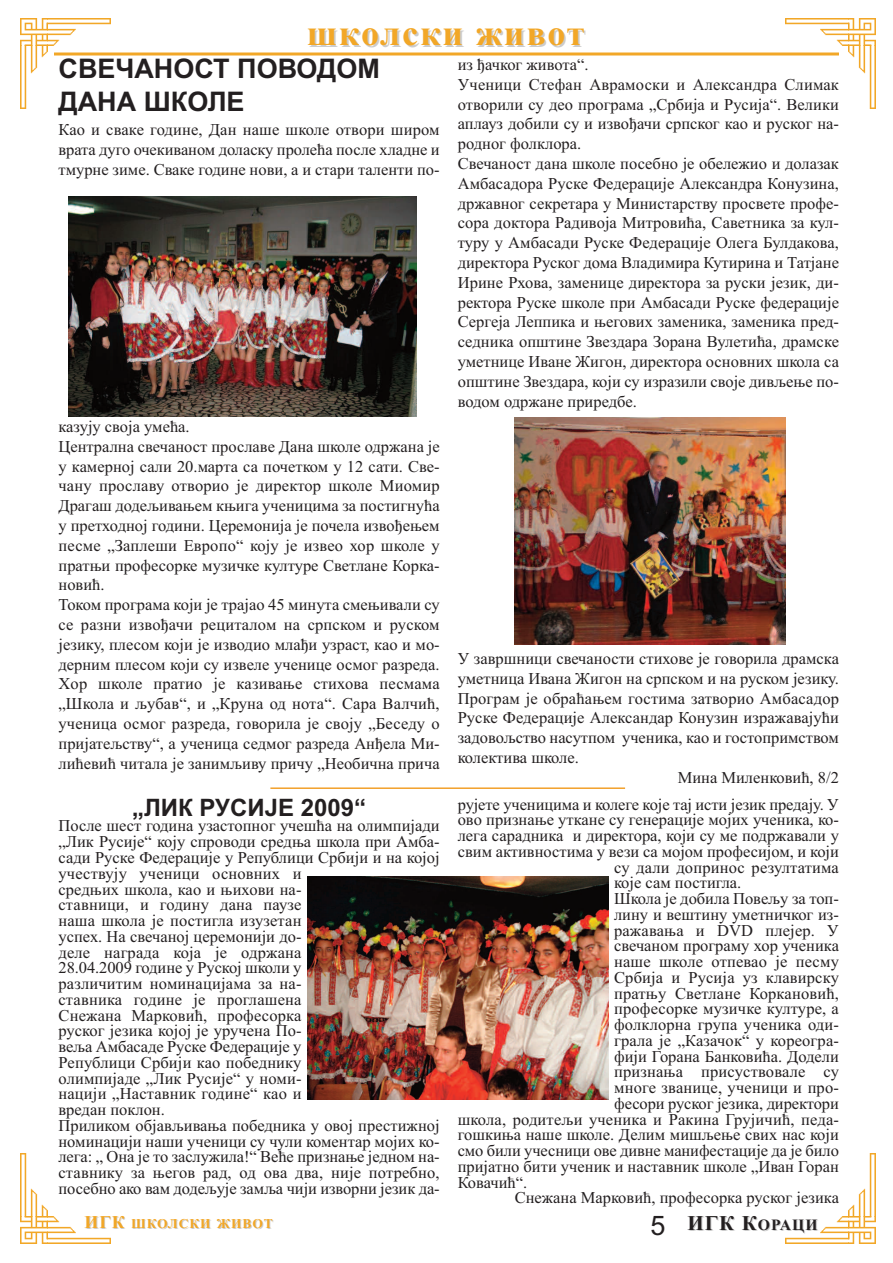
<style>
.page{position:relative;width:893px;height:1263px;background:#fff}
.page>*{position:absolute;margin:0;border:0;box-sizing:border-box;transform-origin:0 0}
.t1{font:700 36px "Times New Roman";letter-spacing:.05em;color:#f2a727}
.t2{font:700 27px/32.4px "Arial";color:#231f20}
.t3{font:27px "Arial";color:#231f20}
.t4{font:700 24px "Arial";color:#231f20}
.t5{font:700 21px "Times New Roman";color:#231f20}
.t6{font:16.5px/19.8px "Times New Roman";color:#231f20}
.t7{font:700 13.5px "Times New Roman";letter-spacing:.065em;color:#f2a727}
.s1{font-size:18px;color:#ccc}
.s2{font-size:18px}
.s3{color:#ccc}
.s4{font-size:15.75px;color:#ccc}
.s5{font-size:15.75px}
</style>
<div class="page">
<img style="left:47px;top:18px;width:802px;height:27px">
<img style="left:20px;top:18px;width:27px;height:1226px">
<img style="left:849px;top:18px;width:27px;height:1199px">
<img style="left:47px;top:1217px;width:829px;height:27px">
<svg style="left:54px;top:52px;width:785px;height:4px;background:#f5bc5c"></svg>
<img style="left:68px;top:196px;width:349px;height:220px">
<img style="left:515px;top:418px;width:270px;height:226px">
<img style="left:308px;top:876px;width:300px;height:224px">
<hr style="left:270px;top:787px;width:355px;height:2px;background:#f2a12b">
<h1 class="t1" style="left:307px;top:11px;width:279px">школски живот</h1>
<h2 class="t2" style="left:58px;top:53px;width:323px">СВЕЧАНОСТ ПОВОДОМ<br>ДАНА ШКОЛЕ</h2>
<p class="t6" style="left:58px;top:119px;width:383px;text-align:justify">Као и сваке године, Дан наше школе отвори широм врата дуго очекиваном доласку пролећа после хладне и тмурне зиме. Сваке године нови, а и стари таленти по-</p>
<p class="t6" style="left:58px;top:416px;width:383px">казују своја умећа.<br>Централна свечаност прославе Дана школе одржана је у камерној сали 20.марта са почетком у 12 сати. Све&shy;чану прославу отворио је директор школе Миомир Драгаш додељивањем књига ученицима за постигнућа у претходној години. Церемонија је почела извођењем песме „Заплеши Европо“ коју је извео хор школе у пратњи професорке музичке културе Светлане Корка&shy;новић.<br>Током програма који је трајао 45 минута смењивали су се разни извођачи рециталом на српском и руском језику, плесом који је изводио млађи узраст, као и мо&shy;дерним плесом који су извеле ученице осмог разреда.<br>Xop школе пратио је казивање стихова песмама „Школа и љубав“, и „Круна од нота“. Сара Валчић, ученица осмог разреда, говорила је своју „Беседу о пријатељству“, а ученица седмог разреда Анђела Ми&shy;лићевић читала је занимљиву причу „Необична прича</p>
<h3 class="t4" style="left:132px;top:793px;width:236px">„ЛИК РУСИЈЕ 2009“</h3>
<p class="t6" style="left:58px;top:818px;width:383px;line-height:15.8px">После шест година узастопног учешћа на олимпијади „Лик Русије“ коју спроводи средња школа при Амба&shy;сади Руске Федерације у Републици Србији и на којој учествују ученици основних и<br>средњих школа, као и њихови на-<br>ставници, и годину дана паузе<br>наша школа је постигла изузетан<br>успех. На свечаној церемонији до-<br>деле награда која је одржана<br>28.04.2009 године у Руској школи у<br>различитим номинацијама за на-<br>ставника године је проглашена<br>Снежана Марковић, професорка<br>руског језика којој је уручена По-<br>веља Амбасаде Руске Федерације у<br>Републици Србији као победнику<br>олимпијаде „Лик Русије“ у номи-<br>нацији „Наставник године“ као и<br>вредан поклон.<br>Приликом објављивања победника у овој престижној номинацији наши ученици су чули коментар мојих ко&shy;лега: „ Она је то заслужила!“ Веће признање једном на&shy;ставнику за његов рад, од ова два, није потребно, посебно ако вам додељује замља чији изворни језик да-</p>
<p class="t6" style="left:458px;top:54px;width:383px">из ђачког живота“.<br>Ученици Стефан Аврамоски и Александра Слимак отворили су део програма „Србија и Русија“. Велики аплауз добили су и извођачи српског као и руског на&shy;родног фолклора.<br>Свечаност дана школе посебно је обележио и долазак Амбасадора Руске Федерације Александра Конузина, државног секретара у Министарству просвете профе&shy;сора доктора Радивоја Митровића, Саветника за кул&shy;туру у Амбасади Руске Федерације Олега Булдакова, директора Руског дома Владимира Кутирина и Татјане Ирине Рхова, заменице директора за руски језик, ди&shy;ректора Руске школе при Амбасади Руске федерације Сергеја Леппика и његових заменика, заменика пред&shy;седника општине Звездара Зорана Вулетића, драмске уметнице Иване Жигон, директора основних школа са општине Звездара, који су изразили своје дивљење по&shy;водом одржане приредбе.</p>
<p class="t6" style="left:458px;top:648px;width:383px">У завршници свечаности стихове је говорила драмска</p>
<p class="t6" style="left:458px;top:668px;width:383px">уметница Ивана Жигон на српском и на руском језику.</p>
<p class="t6" style="left:458px;top:688px;width:383px">Програм је обраћањем гостима затворио Амбасадор</p>
<p class="t6" style="left:458px;top:708px;width:383px">Руске Федерације Александар Конузин изражавајући</p>
<p class="t6" style="left:458px;top:728px;width:383px">задовољство насутпом ученика, као и гостопримством</p>
<p class="t6" style="left:458px;top:747px;width:123px">колектива школе.</p>
<p class="t6" style="left:678px;top:767px;width:163px">Мина Миленковић, 8/2</p>
<p class="t6" style="left:458px;top:794px;width:383px">рујете ученицима и колеге које тај исти језик предају. У</p>
<p class="t6" style="left:458px;top:810px;width:383px">ово признање уткане су генерације мојих ученика, ко-</p>
<p class="t6" style="left:458px;top:825px;width:383px">лега сарадника и директора, који су ме подржавали у</p>
<p class="t6" style="left:458px;top:841px;width:383px">свим активностима у вези са мојом професијом, и који</p>
<p class="t6" style="left:614px;top:857px;width:226px">су дали допринос резултатима</p>
<p class="t6" style="left:614px;top:873px;width:129px">које сам постигла.</p>
<p class="t6" style="left:614px;top:888px;width:226px">Школа је добила Повељу за топ-</p>
<p class="t6" style="left:614px;top:904px;width:226px">лину и вештину уметничког из-</p>
<p class="t6" style="left:614px;top:920px;width:226px">ражавања и DVD плејер. У</p>
<p class="t6" style="left:614px;top:936px;width:226px">свечаном програму хор ученика</p>
<p class="t6" style="left:614px;top:951px;width:226px">наше школе отпевао је песму</p>
<p class="t6" style="left:614px;top:967px;width:226px">Србија и Русија уз клавирску</p>
<p class="t6" style="left:614px;top:983px;width:226px">пратњу Светлане Коркановић,</p>
<p class="t6" style="left:614px;top:999px;width:226px">професорке музичке културе, а</p>
<p class="t6" style="left:614px;top:1014px;width:226px">фолклорна група ученика оди-</p>
<p class="t6" style="left:614px;top:1030px;width:226px">грала је „Казачок“ у кореогра-</p>
<p class="t6" style="left:614px;top:1046px;width:226px">фији Горана Банковића. Додели</p>
<p class="t6" style="left:614px;top:1062px;width:226px">признања присуствовале су</p>
<p class="t6" style="left:614px;top:1077px;width:226px">многе званице, ученици и про-</p>
<p class="t6" style="left:614px;top:1093px;width:226px">фесори руског језика, директори</p>
<p class="t6" style="left:458px;top:1109px;width:383px">школа, родитељи ученика и Ракина Грујичић, педа-</p>
<p class="t6" style="left:458px;top:1125px;width:383px">гошкиња наше школе. Делим мишљење свих нас који</p>
<p class="t6" style="left:458px;top:1140px;width:383px">смо били учесници ове дивне манифестације да је било</p>
<p class="t6" style="left:458px;top:1156px;width:383px">пријатно бити ученик и наставник школе „Иван Горан</p>
<p class="t6" style="left:458px;top:1172px;width:71px">Ковачић“.</p>
<p class="t6" style="left:515px;top:1188px;width:326px">Снежана Марковић, професорка руског језика</p>
<h2 class="t3" style="left:651px;top:1209px;width:17px">5</h2>
<p class="t7" style="left:85px;top:1216px;width:189px"><span class="s1">И</span><span class="s2">Г</span><span class="s1">К</span> ШКОЛСКИ <span class="s3">ЖИВО</span>Т</p>
<p class="t5" style="left:688px;top:1211px;width:132px"><span class="s3">И</span>ГК К<span class="s4">О</span><span class="s5">РА</span><span class="s4">ЦИ</span></p>
</div>
